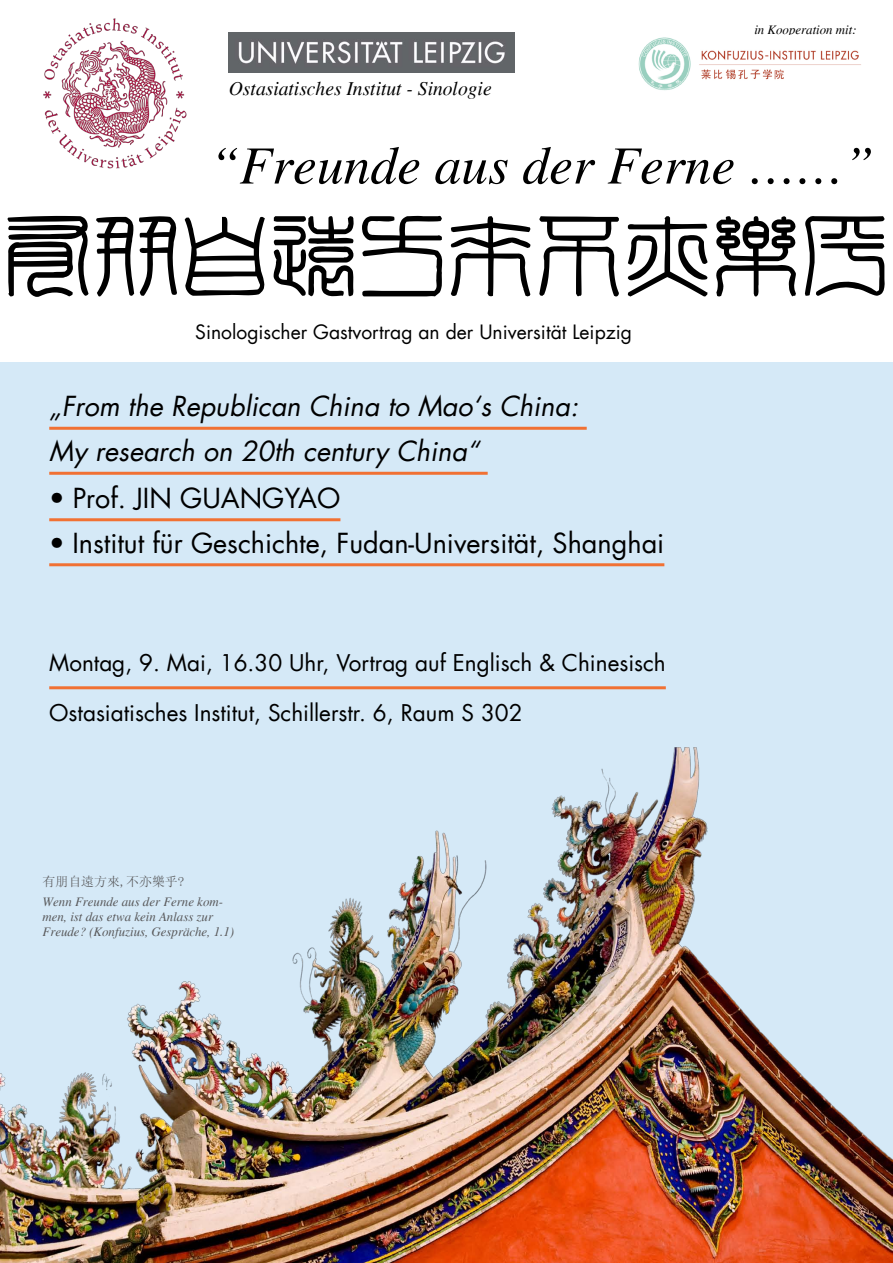
<style>
.page{position:relative;width:893px;height:1263px;background:#fff}
.page>*{position:absolute;margin:0;border:0;box-sizing:border-box;transform-origin:0 0}
.t1{font:88.5px "By JOSSQ DMF in Bei Jing";color:#000}
.t2{font:italic 53.7px "Times";color:#000}
.t3{font:27px "Futura";color:#000}
.t4{font:italic 27px/45px "Futura";color:#000}
.t5{font:22.5px "Futura";color:#000}
.t6{font:italic 19.5px "Times";color:#000}
.t7{font:19.35px "Futura";color:#000}
.t8{font:italic 12.9px/15.5px "Times";color:#58585a}
.t9{font:italic 12.9px "Times";color:#000}
.t10{font:12.9px "Sim Sun";color:#58585a}
.s1{font-style:inherit}
</style>
<div class="page">
<div style="left:0;top:363px;width:893px;height:900px;background:#d5e9f7"></div>
<img style="left:0;top:747px;width:892px;height:516px">
<img style="left:439px;top:33px;width:75px;height:40px">
<img style="left:638px;top:37px;width:223px;height:54px">
<hr style="left:49px;top:427px;width:538px;height:3px;background:#f17133">
<hr style="left:49px;top:472px;width:439px;height:3px;background:#f17133">
<hr style="left:49px;top:518px;width:291px;height:3px;background:#f17133">
<hr style="left:49px;top:563px;width:615px;height:3px;background:#f17133">
<hr style="left:49px;top:686px;width:617px;height:3px;background:#f17133">
<img style="left:43px;top:18px;width:396px;height:151px">
<p class="t6" style="left:229px;top:77px;width:264px">Ostasiatisches Institut - Sinologie</p>
<p class="t9" style="left:754px;top:22px;width:104px">in Kooperation mit:</p>
<h2 class="t2" style="left:209px;top:136px;width:666px">“Freunde aus der Ferne ……”</h2>
<h1 class="t1" style="left:5px;top:213px;width:886px">有朋自远方来不亦乐乎</h1>
<p class="t7" style="left:195px;top:320px;width:438px">Sinologischer Gastvortrag an der Universität Leipzig</p>
<p class="t4" style="left:49px;top:384px;width:531px">„From the Republican China to Mao‘s China:<br>My research on 20th century China“</p>
<p class="t3" style="left:49px;top:481px;width:293px"><span class="s1">•</span> Prof. JIN GUANGYAO</p>
<p class="t3" style="left:49px;top:526px;width:617px"><span class="s1">•</span> Institut für Geschichte, Fudan-Universität, Shanghai</p>
<p class="t5" style="left:49px;top:649px;width:618px">Montag, 9. Mai, 16.30 Uhr, Vortrag auf Englisch &amp; Chinesisch</p>
<p class="t5" style="left:49px;top:698px;width:475px">Ostasiatisches Institut, Schillerstr. 6, Raum S 302</p>
<p class="t10" style="left:43px;top:875px;width:143px">有朋自遠方來,不亦樂乎?</p>
<p class="t8" style="left:43px;top:894px;width:193px">Wenn Freunde aus der Ferne kom&shy;men, ist das etwa kein Anlass zur<br>Freude? (Konfuzius, Gespräche, 1.1)</p>
</div>
